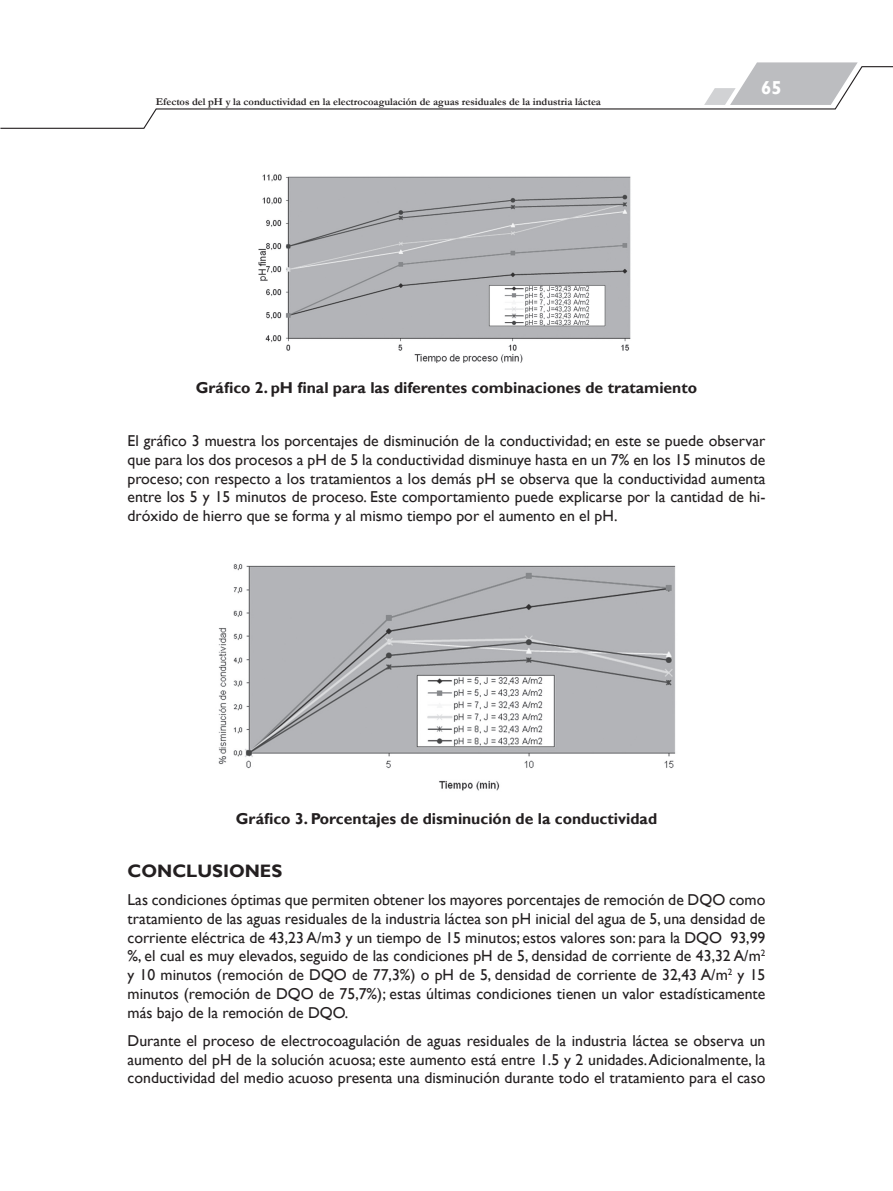
<style>
.page{position:relative;width:893px;height:1191px;background:#fff}
.page>*{position:absolute;margin:0;border:0;box-sizing:border-box;transform-origin:0 0}
.t1{font:700 18.75px "Gill Sans";color:#fff}
.t2{font:700 18px "Gill Sans";color:#231f20}
.t3{font:15.75px/18.9px "Gill Sans";color:#231f20;text-align:justify}
.t4{font:700 15.75px "Gill Sans";color:#231f20}
.t5{font:700 10.5px "Garamond";color:#231f20}
</style>
<div class="page">
<svg style="left:755px;top:62px;width:103px;height:4px"></svg>
<svg style="left:0;top:66px;width:893px;height:63px"></svg>
<img style="left:258px;top:174px;width:373px;height:189px">
<img style="left:218px;top:564px;width:458px;height:227px">
<p class="t5" style="left:156px;top:94px;width:447px">Efectos del pH y la conductividad en la electrocoagulación de aguas residuales de la industria láctea</p>
<p class="t1" style="left:761px;top:77px;width:22px">65</p>
<p class="t4" style="left:196px;top:378px;width:503px">Gráfico 2. pH final para las diferentes combinaciones de tratamiento</p>
<p class="t3" style="left:128px;top:431px;width:639px">El gráfico 3 muestra los porcentajes de disminución de la conductividad; en este se puede observar que para los dos procesos a pH de 5 la conductividad disminuye hasta en un 7% en los 15 minutos de proceso; con respecto a los tratamientos a los demás pH se observa que la conductividad aumenta entre los 5 y 15 minutos de proceso. Este comportamiento puede explicarse por la cantidad de hi&shy;dróxido de hierro que se forma y al mismo tiempo por el aumento en el pH.</p>
<p class="t4" style="left:236px;top:809px;width:423px">Gráfico 3. Porcentajes de disminución de la conductividad</p>
<p class="t2" style="left:128px;top:860px;width:156px">CONCLUSIONES</p>
<p class="t3" style="left:128px;top:890px;width:639px">Las condiciones óptimas que permiten obtener los mayores porcentajes de remoción de DQO como tratamiento de las aguas residuales de la industria láctea son pH inicial del agua de 5, una densidad de corriente eléctrica de 43,23 A/m3 y un tiempo de 15 minutos; estos valores son: para la DQO 93,99 %, el cual es muy elevados, seguido de las condiciones pH de 5, densidad de corriente de 43,32 A/m<sup>2 </sup>y 10 minutos (remoción de DQO de 77,3%) o pH de 5, densidad de corriente de 32,43 A/m<sup>2</sup> y 15 minutos (remoción de DQO de 75,7%); estas últimas condiciones tienen un valor estadísticamente más bajo de la remoción de DQO.</p>
<p class="t3" style="left:128px;top:1031px;width:639px">Durante el proceso de electrocoagulación de aguas residuales de la industria láctea se observa un aumento del pH de la solución acuosa; este aumento está entre 1.5 y 2 unidades. Adicionalmente, la conductividad del medio acuoso presenta una disminución durante todo el tratamiento para el caso</p>
</div>
